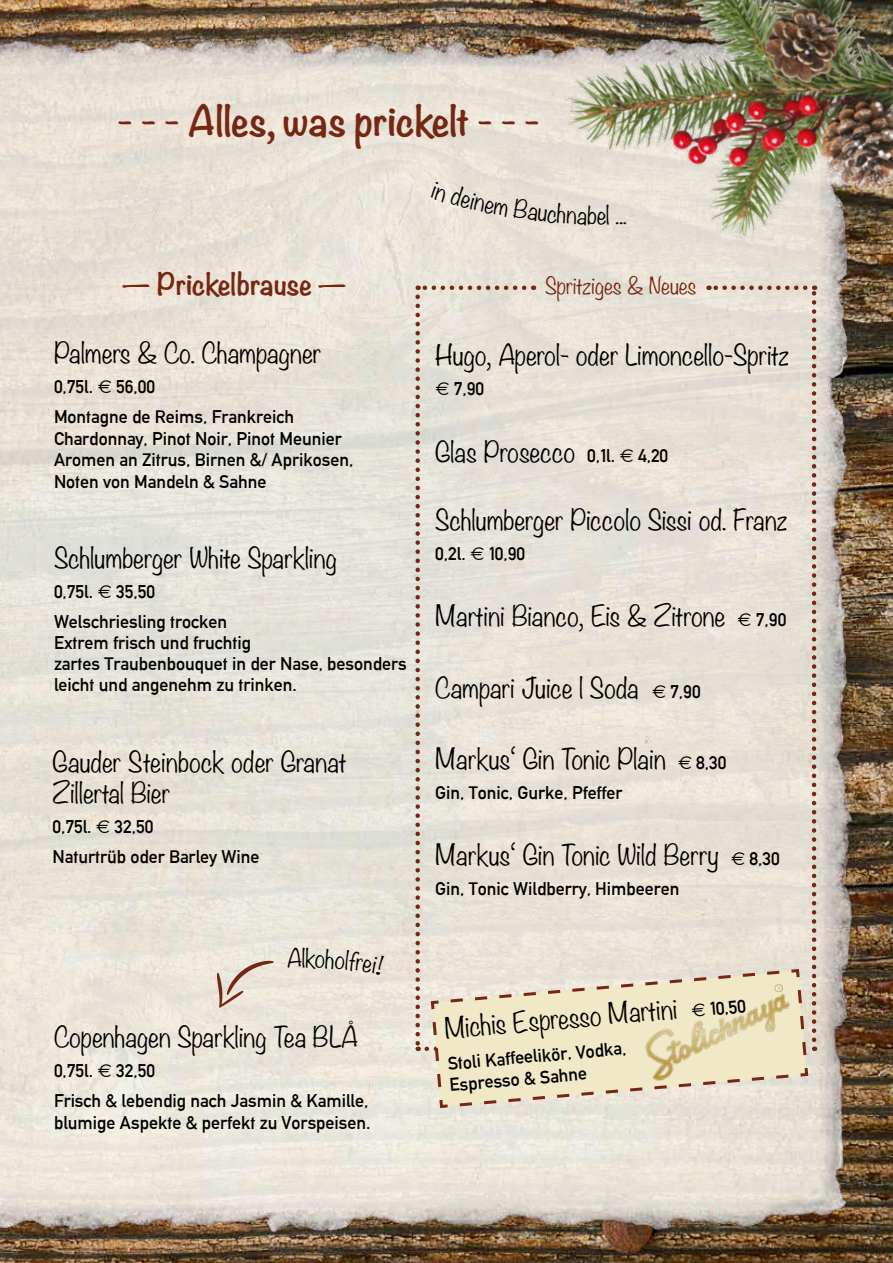
<style>
.page{position:relative;width:893px;height:1263px;background:#fff}
.page>*{position:absolute;margin:0;border:0;box-sizing:border-box;transform-origin:0 0}
.t1{font:700 37.5px "Noteworthy";color:#752713}
.t2{font:700 27px "Noteworthy";color:#752713}
.t3{font:300 25.5px/30.6px "Noteworthy";color:#000}
.t4{font:300 22.5px "Noteworthy";color:#000}
.t5{font:300 21px "Noteworthy";color:#752713}
.t6{font:18px/30px "Alte DIN1451 Mittelschrift";color:#000}
.s1{font-family:"Alte DIN1451 Mittelschrift";font-weight:400;font-size:18px}
</style>
<div class="page">
<img style="left:0;top:3px;width:893px;height:1260px">
<img style="left:499px;top:0;width:394px;height:346px">
<svg style="left:415px;top:285px;width:401px;height:823px;background:#e5dfd4"></svg>
<svg style="left:429px;top:967px;width:381px;height:143px;background:#eae0c8"></svg>
<img style="left:635px;top:977px;width:170px;height:110px">
<svg style="left:217px;top:961px;width:57px;height:47px;background:#dacabd"></svg>
<svg style="left:431px;top:182px;width:165px;height:43px;background:#e7e1d7"></svg>
<svg style="left:607px;top:205px;width:2px;height:20px"></svg>
<svg style="left:616px;top:222px;width:10px;height:3px"></svg>
<svg style="left:302px;top:948px;width:82px;height:27px;background:#eae5d9"></svg>
<h1 class="t1" style="left:118px;top:88px;width:424px">- - - Alles, was prickelt - - -</h1>
<p class="t4" style="left:597px;top:196px;width:11px">e</p>
<h2 class="t2" style="left:122px;top:260px;width:227px">— Prickelbrause —</h2>
<h3 class="t3" style="left:54px;top:337px;width:269px">Palmers &amp; Co. Champagner</h3>
<p class="t6" style="left:54px;top:371px;width:242px">0,75l. € 56,00<br>Montagne de Reims, Frankreich</p>
<p class="t6" style="left:54px;top:427px;width:301px;line-height:21.6px">Chardonnay, Pinot Noir, Pinot Meunier<br>Aromen an Zitrus, Birnen &amp;/ Aprikosen,<br>Noten von Mandeln &amp; Sahne</p>
<h3 class="t3" style="left:54px;top:542px;width:284px">Schlumberger White Sparkling</h3>
<p class="t6" style="left:54px;top:576px;width:175px">0,75l. € 35,50<br>Welschriesling trocken</p>
<p class="t6" style="left:54px;top:632px;width:354px;line-height:21px">Extrem frisch und fruchtig<br>zartes Traubenbouquet in der Nase, besonders leicht und angenehm zu trinken.</p>
<h3 class="t3" style="left:52px;top:746px;width:296px">Gauder Steinbock oder Granat<br>Zillertal Bier</h3>
<p class="t6" style="left:52px;top:811px;width:209px">0,75l. € 32,50<br>Naturtrüb oder Barley Wine</p>
<p class="t4" style="left:287px;top:938px;width:16px">A</p>
<h3 class="t3" style="left:54px;top:1021px;width:306px">Copenhagen Sparkling Tea BLÅ</h3>
<p class="t6" style="left:54px;top:1056px;width:316px">0,75l. € 32,50<br>Frisch &amp; lebendig nach Jasmin &amp; Kamille,</p>
<p class="t6" style="left:54px;top:1107px;width:318px">blumige Aspekte &amp; perfekt zu Vorspeisen.</p>
<p class="t5" style="left:545px;top:267px;width:153px">Spritziges &amp; Neues</p>
<h3 class="t3" style="left:435px;top:339px;width:356px">Hugo, Aperol- oder Limoncello-Spritz</h3>
<p class="t6" style="left:435px;top:373px;width:51px">€ 7,90</p>
<h3 class="t3" style="left:435px;top:436px;width:235px">Glas Prosecco <span class="s1">0,1l. € 4,20</span></h3>
<h3 class="t3" style="left:435px;top:504px;width:354px">Schlumberger Piccolo Sissi od. Franz</h3>
<p class="t6" style="left:435px;top:538px;width:92px">0,2l. € 10,90</p>
<h3 class="t3" style="left:435px;top:600px;width:353px">Martini Bianco, Eis &amp; Zitrone <span class="s1">€ 7,90</span></h3>
<h3 class="t3" style="left:435px;top:672px;width:267px">Campari Juice | Soda <span class="s1">€ 7,90</span></h3>
<h3 class="t3" style="left:435px;top:743px;width:293px">Markus‘ Gin Tonic Plain <span class="s1">€ 8,30</span></h3>
<p class="t6" style="left:435px;top:778px;width:189px">Gin, Tonic, Gurke, Pfeffer</p>
<h3 class="t3" style="left:435px;top:839px;width:346px">Markus‘ Gin Tonic Wild Berry <span class="s1">€ 8,30</span></h3>
<p class="t6" style="left:435px;top:874px;width:246px">Gin, Tonic Wildberry, Himbeeren</p>
<h3 class="t3" style="left:443px;top:1012px;width:304px;rotate:-5deg">Michis Espresso Martini <span class="s1">€ 10,50</span></h3>
<p class="t6" style="left:447px;top:1053px;width:181px;line-height:21.6px;rotate:-5deg">Stoli Kaffeelikör, Vodka,<br>Espresso &amp; Sahne</p>
</div>
